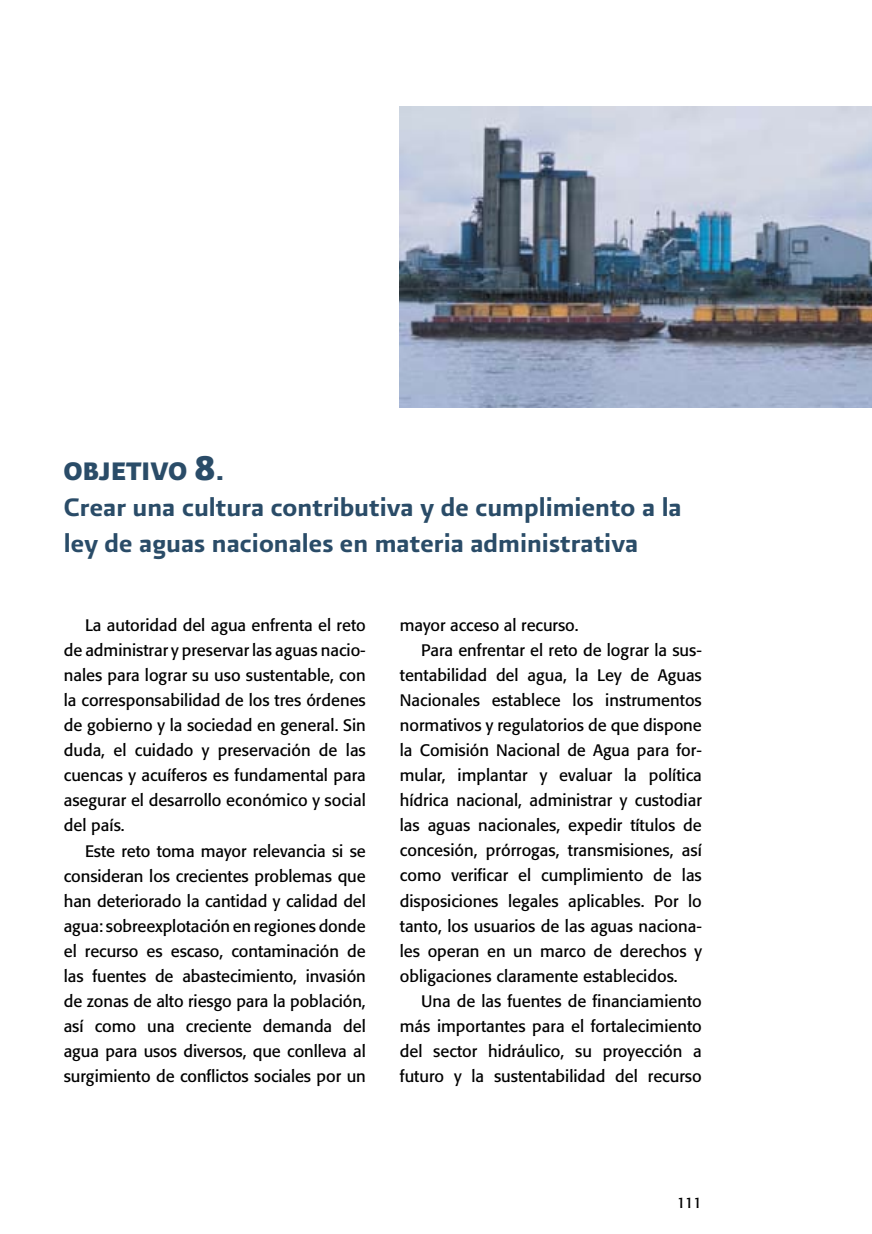
<style>
.page{position:relative;width:872px;height:1234px;background:#fff}
.page>*{position:absolute;margin:0;border:0;box-sizing:border-box;transform-origin:0 0}
.t1{font:30px/36px "Presidencia Firme";color:#2a4c68}
.t2{font:30px "Presidencia Fuerte";color:#2a4c68}
.t3{font:16.5px/25px "Formata";color:#000;text-align:justify}
.t4{font:15px "Formata";color:#000}
.s1{font-size:40.5px}
</style>
<div class="page">
<img style="left:400px;top:106px;width:472px;height:301px">
<h1 class="t2" style="left:64px;top:454px;width:161px">OBJETIVO <span class="s1">8</span>.</h1>
<h1 class="t1" style="left:64px;top:488px;width:619px">Crear una cultura contributiva y de cumplimiento a la ley de aguas nacionales en materia administrativa</h1>
<p class="t3" style="left:64px;top:612px;width:303px;text-indent:21px">La autoridad del agua enfrenta el reto de administrar y preservar las aguas nacio&shy;nales para lograr su uso sustentable, con la corresponsabilidad de los tres órdenes de gobierno y la sociedad en general. Sin duda, el cuidado y preservación de las cuencas y acuíferos es fundamental para asegurar el desarrollo económico y social del país.</p>
<p class="t3" style="left:64px;top:837px;width:303px;text-indent:21px">Este reto toma mayor relevancia si se consideran los crecientes problemas que han deteriorado la cantidad y calidad del agua: sobreexplotación en regiones donde el recurso es escaso, contaminación de las fuentes de abastecimiento, invasión de zonas de alto riesgo para la población, así como una creciente demanda del agua para usos diversos, que conlleva al surgimiento de conflictos sociales por un</p>
<p class="t3" style="left:400px;top:612px;width:180px">mayor acceso al recurso.</p>
<p class="t3" style="left:421px;top:637px;width:282px">Para enfrentar el reto de lograr la sus-</p>
<p class="t3" style="left:400px;top:662px;width:303px">tentabilidad del agua, la Ley de Aguas</p>
<p class="t3" style="left:400px;top:687px;width:303px">Nacionales establece los instrumentos</p>
<p class="t3" style="left:400px;top:712px;width:303px">normativos y regulatorios de que dispone</p>
<p class="t3" style="left:400px;top:737px;width:303px">la Comisión Nacional de Agua para for-</p>
<p class="t3" style="left:400px;top:762px;width:303px">mular, implantar y evaluar la política</p>
<p class="t3" style="left:400px;top:787px;width:303px">hídrica nacional, administrar y custodiar</p>
<p class="t3" style="left:400px;top:812px;width:303px">las aguas nacionales, expedir títulos de</p>
<p class="t3" style="left:400px;top:837px;width:303px">concesión, prórrogas, transmisiones, así</p>
<p class="t3" style="left:400px;top:862px;width:303px">como verificar el cumplimiento de las</p>
<p class="t3" style="left:400px;top:888px;width:303px">disposiciones legales aplicables. Por lo</p>
<p class="t3" style="left:400px;top:913px;width:303px">tanto, los usuarios de las aguas naciona-</p>
<p class="t3" style="left:400px;top:938px;width:303px">les operan en un marco de derechos y</p>
<p class="t3" style="left:400px;top:963px;width:279px">obligaciones claramente establecidos.</p>
<p class="t3" style="left:421px;top:988px;width:282px">Una de las fuentes de financiamiento</p>
<p class="t3" style="left:400px;top:1013px;width:303px">más importantes para el fortalecimiento</p>
<p class="t3" style="left:400px;top:1038px;width:303px">del sector hidráulico, su proyección a</p>
<p class="t3" style="left:400px;top:1063px;width:303px">futuro y la sustentabilidad del recurso</p>
<p class="t4" style="left:677px;top:1193px;width:27px">111</p>
</div>
